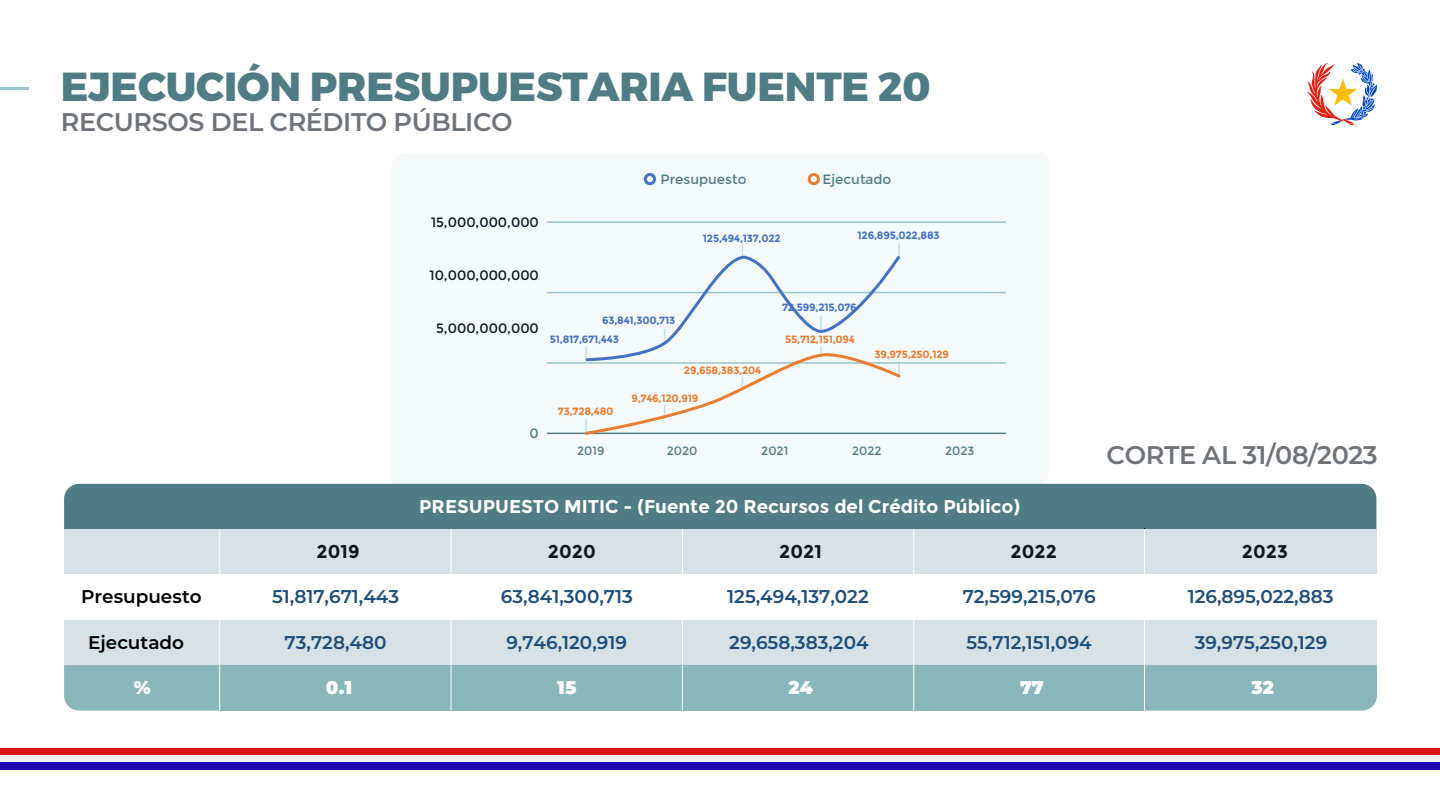
<style>
.page{position:relative;width:1440px;height:810px;background:#fff}
.page>*{position:absolute;margin:0;border:0;box-sizing:border-box;transform-origin:0 0}
.t1{font:800 40.5px "Montserrat";letter-spacing:-.005em;color:#507c86}
.t2{font:600 25.5px "Montserrat";letter-spacing:-.015em;color:rgb(13 23 32/.6)}
.t3{font:600 18.45px "Montserrat";color:#1e4e79}
.t4{font:700 18.45px "Montserrat";color:#fff}
.t5{font:700 18.45px "Montserrat";letter-spacing:.005em;color:#0d1720}
.t6{font:600 18.45px "Montserrat";color:#000}
.t7{font:900 18.45px "Montserrat";color:#fff}
.t8{font:13.5px "Montserrat";color:#0d1720}
.t9{font:13.5px "Montserrat";color:#507c86}
.t10{font:12px "Montserrat";color:#507c86}
.t11{font:700 10.5px "Montserrat";letter-spacing:-.025em;color:#4472c1}
.t12{font:700 10.5px "Montserrat";letter-spacing:-.025em;color:#ea7d31}
</style>
<div class="page">
<svg style="left:1307px;top:63px;width:70px;height:62px"></svg>
<div style="left:0;top:748px;width:1440px;height:7px;background:#da1416"></div>
<div style="left:0;top:755px;width:1440px;height:8px;background:#efefef"></div>
<div style="left:0;top:763px;width:1440px;height:7px;background:#1e06b2"></div>
<div style="left:392px;top:153px;width:656px;height:331px;background:#f4f9fa"></div>
<hr style="left:0;top:87px;width:29px;height:3px;background:#98c8ce">
<div style="left:64px;top:484px;width:1312px;height:45px;background:#507c85"></div>
<div style="left:64px;top:529px;width:156px;height:46px;background:#d6e2e5"></div>
<div style="left:220px;top:529px;width:231px;height:46px;background:#d6e2e5"></div>
<div style="left:451px;top:529px;width:231px;height:46px;background:#d6e2e5"></div>
<div style="left:682px;top:529px;width:232px;height:46px;background:#d6e2e5"></div>
<div style="left:914px;top:529px;width:231px;height:46px;background:#d6e2e5"></div>
<div style="left:1145px;top:529px;width:231px;height:46px;background:#d6e2e5"></div>
<div style="left:64px;top:620px;width:156px;height:45px;background:#d6e2e5"></div>
<div style="left:64px;top:665px;width:155px;height:46px;background:#88b6ba"></div>
<div style="left:220px;top:620px;width:231px;height:45px;background:#d6e2e5"></div>
<div style="left:220px;top:665px;width:231px;height:46px;background:#88b6ba"></div>
<div style="left:451px;top:620px;width:231px;height:45px;background:#d6e2e5"></div>
<div style="left:451px;top:665px;width:231px;height:46px;background:#88b6ba"></div>
<div style="left:682px;top:620px;width:232px;height:45px;background:#d6e2e5"></div>
<div style="left:682px;top:665px;width:232px;height:46px;background:#88b6ba"></div>
<div style="left:914px;top:620px;width:231px;height:45px;background:#d6e2e5"></div>
<div style="left:914px;top:665px;width:231px;height:46px;background:#88b6ba"></div>
<div style="left:1145px;top:620px;width:232px;height:45px;background:#d6e2e5"></div>
<div style="left:1145px;top:665px;width:232px;height:46px;background:#88b6ba"></div>
<hr style="left:219px;top:529px;width:1px;height:182px;background:#fff">
<hr style="left:451px;top:529px;width:1px;height:182px;background:#fff">
<hr style="left:682px;top:529px;width:1px;height:182px;background:#fff">
<hr style="left:913px;top:529px;width:1px;height:182px;background:#fff">
<hr style="left:1144px;top:529px;width:1px;height:182px;background:#fff">
<hr style="left:547px;top:221px;width:459px;height:2px;background:#98c8ce">
<hr style="left:547px;top:292px;width:459px;height:1px;background:#98c8ce">
<hr style="left:547px;top:433px;width:459px;height:1px;background:#507c85">
<hr style="left:547px;top:362px;width:459px;height:2px;background:#98c8ce">
<div style="left:644px;top:173px;width:12px;height:12px;border:3px solid #4472c0;border-radius:50%"></div>
<div style="left:808px;top:173px;width:12px;height:12px;border:3px solid #e97d31;border-radius:50%"></div>
<svg style="left:583px;top:243px;width:320px;height:193px"></svg>
<h1 class="t1" style="left:61px;top:61px;width:872px">EJECUCIÓN PRESUPUESTARIA FUENTE 20</h1>
<h2 class="t2" style="left:61px;top:104px;width:453px">RECURSOS DEL CRÉDITO PÚBLICO</h2>
<p class="t8" style="left:431px;top:215px;width:109px">15,000,000,000</p>
<p class="t8" style="left:430px;top:267px;width:111px">10,000,000,000</p>
<p class="t8" style="left:436px;top:320px;width:104px">5,000,000,000</p>
<p class="t9" style="left:530px;top:425px;width:11px">0</p>
<p class="t9" style="left:661px;top:172px;width:87px">Presupuesto</p>
<p class="t9" style="left:823px;top:172px;width:70px">Ejecutado</p>
<p class="t11" style="left:703px;top:232px;width:79px">125,494,137,022</p>
<p class="t11" style="left:858px;top:229px;width:84px">126,895,022,883</p>
<p class="t11" style="left:602px;top:314px;width:75px">63,841,300,713</p>
<p class="t11" style="left:550px;top:333px;width:70px">51,817,671,443</p>
<p class="t12" style="left:558px;top:405px;width:57px">73,728,480</p>
<p class="t12" style="left:684px;top:364px;width:79px">29,658,383,204</p>
<p class="t12" style="left:631px;top:392px;width:68px">9,746,120,919</p>
<p class="t11" style="left:782px;top:302px;width:76px">72,599,215,076</p>
<p class="t12" style="left:785px;top:333px;width:71px">55,712,151,094</p>
<p class="t12" style="left:874px;top:348px;width:76px">39,975,250,129</p>
<p class="t10" style="left:577px;top:444px;width:29px">2019</p>
<p class="t10" style="left:667px;top:444px;width:32px">2020</p>
<p class="t10" style="left:761px;top:444px;width:28px">2021</p>
<p class="t10" style="left:852px;top:444px;width:31px">2022</p>
<p class="t10" style="left:945px;top:444px;width:31px">2023</p>
<p class="t4" style="left:419px;top:495px;width:603px">PRESUPUESTO MITIC - (Fuente 20 Recursos del Crédito Público)</p>
<h2 class="t2" style="left:1107px;top:437px;width:273px">CORTE AL 31/08/2023</h2>
<p class="t5" style="left:316px;top:540px;width:45px">2019</p>
<p class="t5" style="left:548px;top:540px;width:50px">2020</p>
<p class="t5" style="left:779px;top:540px;width:44px">2021</p>
<p class="t5" style="left:1011px;top:540px;width:48px">2022</p>
<p class="t5" style="left:1242px;top:540px;width:48px">2023</p>
<p class="t6" style="left:81px;top:584px;width:122px">Presupuesto</p>
<p class="t3" style="left:272px;top:584px;width:129px">51,817,671,443</p>
<p class="t3" style="left:501px;top:584px;width:133px">63,841,300,713</p>
<p class="t3" style="left:727px;top:584px;width:143px">125,494,137,022</p>
<p class="t3" style="left:963px;top:584px;width:135px">72,599,215,076</p>
<p class="t3" style="left:1188px;top:584px;width:147px">126,895,022,883</p>
<p class="t6" style="left:88px;top:629px;width:97px">Ejecutado</p>
<p class="t3" style="left:285px;top:629px;width:103px">73,728,480</p>
<p class="t3" style="left:506px;top:629px;width:122px">9,746,120,919</p>
<p class="t3" style="left:729px;top:629px;width:141px">29,658,383,204</p>
<p class="t3" style="left:966px;top:629px;width:127px">55,712,151,094</p>
<p class="t3" style="left:1195px;top:629px;width:134px">39,975,250,129</p>
<p class="t7" style="left:134px;top:673px;width:18px">%</p>
<p class="t7" style="left:326px;top:673px;width:28px">0.1</p>
<p class="t7" style="left:557px;top:673px;width:21px">15</p>
<p class="t7" style="left:789px;top:673px;width:26px">24</p>
<p class="t7" style="left:1020px;top:673px;width:25px">77</p>
<p class="t7" style="left:1251px;top:673px;width:24px">32</p>
</div>
